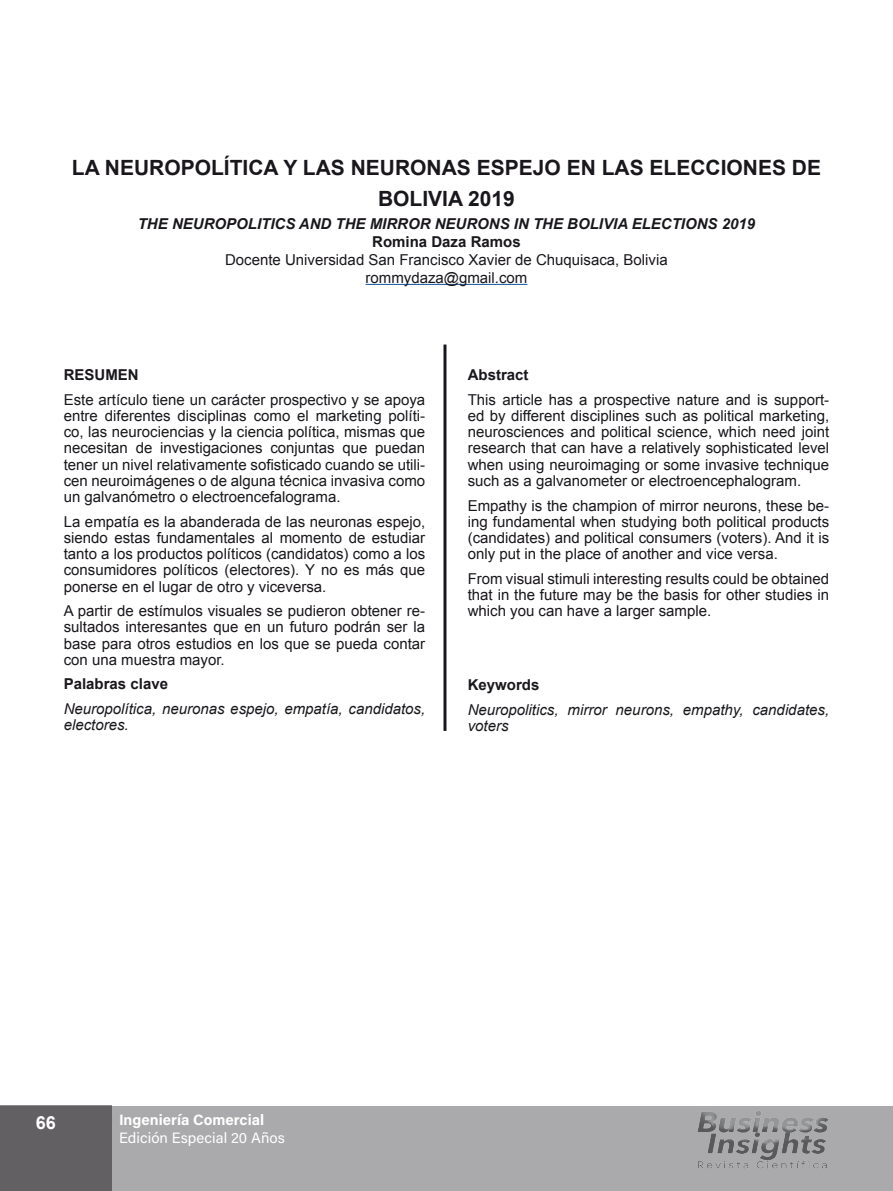
<style>
.page{position:relative;width:893px;height:1191px;background:#fff}
.page>*{position:absolute;margin:0;border:0;box-sizing:border-box;transform-origin:0 0}
.t1{font:700 21px/31.5px "Arial";color:#1a171c;text-align:center}
.t2{font:700 18px "Arial";color:#fff}
.t3{font:15px/16.2px "Arial";color:#1a171c;text-align:justify}
.t4{font:italic 15px/16.2px "Arial";color:#1a171c}
.t5{font:italic 700 15px "Arial";color:#1a171c}
.t6{font:700 15px "Arial";color:#1a171c}
.t7{font:15px/18px "Acumin Variable Concept";letter-spacing:.035em;color:#fff}
</style>
<div class="page">
<div style="left:0;top:1106px;width:893px;height:85px;background:#aaa9ab"></div>
<div style="left:0;top:1106px;width:111px;height:85px;background:#626063"></div>
<img style="left:697px;top:1111px;width:131px;height:57px">
<hr style="left:365px;top:284px;width:162px;height:1px;background:#2862a8">
<hr style="left:443px;top:344px;width:3px;height:387px;background:#1a171c">
<p class="t1" style="left:72px;top:152px;width:751px">LA NEUROPOLÍTICA Y LAS NEURONAS ESPEJO EN LAS ELECCIONES DE<br>BOLIVIA 2019</p>
<p class="t5" style="left:138px;top:213px;width:619px">THE NEUROPOLITICS AND THE MIRROR NEURONS IN THE BOLIVIA ELECTIONS 2019</p>
<p class="t6" style="left:372px;top:231px;width:150px">Romina Daza Ramos</p>
<p class="t3" style="left:225px;top:252px;width:444px">Docente Universidad San Francisco Xavier de Chuquisaca, Bolivia</p>
<p class="t3" style="left:365px;top:270px;width:163px">rommydaza@gmail.com</p>
<p class="t6" style="left:64px;top:365px;width:76px">RESUMEN</p>
<p class="t3" style="left:64px;top:392px;width:363px">Este artículo tiene un carácter prospectivo y se apoya entre diferentes disciplinas como el marketing políti&shy;co, las neurociencias y la ciencia política, mismas que necesitan de investigaciones conjuntas que puedan tener un nivel relativamente sofisticado cuando se utili&shy;cen neuroimágenes o de alguna técnica invasiva como un galvanómetro o electroencefalograma.</p>
<p class="t3" style="left:64px;top:513px;width:363px">La empatía es la abanderada de las neuronas espejo, siendo estas fundamentales al momento de estudiar tanto a los productos políticos (candidatos) como a los consumidores políticos (electores). Y no es más que ponerse en el lugar de otro y viceversa.</p>
<p class="t3" style="left:64px;top:603px;width:363px">A partir de estímulos visuales se pudieron obtener re&shy;sultados interesantes que en un futuro podrán ser la base para otros estudios en los que se pueda contar con una muestra mayor.</p>
<p class="t6" style="left:64px;top:674px;width:106px">Palabras clave</p>
<p class="t4" style="left:64px;top:701px;width:363px">Neuropolítica, neuronas espejo, empatía, candidatos, electores.</p>
<p class="t6" style="left:468px;top:365px;width:62px">Abstract</p>
<p class="t3" style="left:468px;top:392px;width:363px">This article has a prospective nature and is support&shy;ed by different disciplines such as political marketing, neurosciences and political science, which need joint research that can have a relatively sophisticated level when using neuroimaging or some invasive technique such as a galvanometer or electroencephalogram.</p>
<p class="t3" style="left:468px;top:497px;width:363px">Empathy is the champion of mirror neurons, these be&shy;ing fundamental when studying both political products (candidates) and political consumers (voters). And it is only put in the place of another and vice versa.</p>
<p class="t3" style="left:468px;top:570px;width:363px">From visual stimuli interesting results could be obtained that in the future may be the basis for other studies in which you can have a larger sample.</p>
<p class="t6" style="left:468px;top:675px;width:73px">Keywords</p>
<p class="t4" style="left:468px;top:702px;width:363px">Neuropolitics, mirror neurons, empathy, candidates, voters</p>
<p class="t2" style="left:36px;top:1111px;width:22px">66</p>
<p class="t7" style="left:119px;top:1110px;width:167px">Ingeniería Comercial<br>Edición Especial 20 Años</p>
</div>
